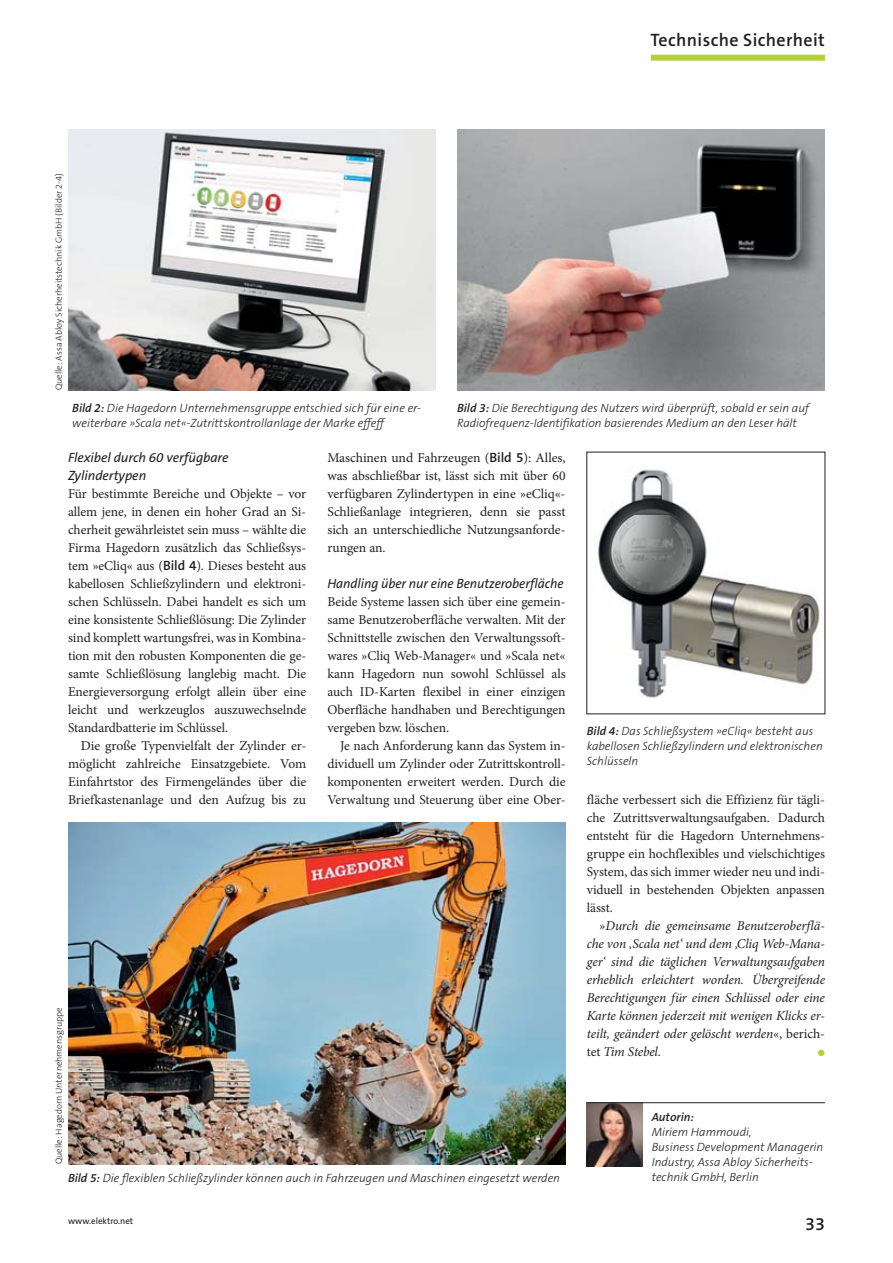
<style>
.page{position:relative;width:893px;height:1263px;background:#fff}
.page>*{position:absolute;margin:0;border:0;box-sizing:border-box;transform-origin:0 0}
.t1{font:600 18px "The Sans Os F";letter-spacing:.02em;color:#231f20}
.t2{font:13.5px/18px "Minion Pro";letter-spacing:-.005em;color:#231f20;text-align:justify}
.t3{font:italic 13.5px/18px "Minion Pro";letter-spacing:-.01em;color:#231f20;text-align:justify}
.t4{font:italic 13.5px/18px "The Sans Os F";letter-spacing:-.005em;color:#231f20}
.t5{font:italic 300 12px/15px "The Sans Os F";color:#231f20}
.t6{font:italic 600 12px "The Sans Os F";color:#231f20}
.t7{font:300 9px "The Sans Os F";color:#231f20}
.t8{font:9px "The Sans Os F";color:#231f20}
.t9{font:9px "Zapf Dingbats Std";color:#b3d334}
.s1{font-weight:600}
.s2{font-family:"The Sans Os F";font-weight:600}
.s3{font-style:normal}
</style>
<div class="page">
<img style="left:587px;top:1103px;width:55px;height:63px">
<hr style="left:587px;top:1102px;width:238px;height:1px;background:#231f20">
<img style="left:68px;top:129px;width:366px;height:261px">
<img style="left:457px;top:129px;width:368px;height:261px">
<img style="left:68px;top:822px;width:498px;height:342px">
<img style="left:598px;top:469px;width:222px;height:229px">
<div style="left:651px;top:55px;width:174px;height:6px;background:#b3d235"></div>
<h1 class="t1" style="left:650px;top:31px;width:176px">Technische Sicherheit</h1>
<p class="t7" style="left:54px;top:390px;width:219px;rotate:-90deg">Quelle: Assa Abloy Sicherheitstechnik GmbH (Bilder 2-4)</p>
<p class="t5" style="left:72px;top:401px;width:350px"><span class="s1">Bild 2:</span> Die Hagedorn Unternehmensgruppe entschied sich für eine er&shy;weiterbare »Scala net«-Zutrittskontrollanlage der Marke effeff</p>
<p class="t5" style="left:457px;top:401px;width:354px"><span class="s1">Bild 3:</span> Die Berechtigung des Nutzers wird überprüft, sobald er sein auf<br>Radiofrequenz-Identifikation basierendes Medium an den Leser hält</p>
<p class="t4" style="left:68px;top:450px;width:162px">Flexibel durch 60 verfügbare<br>Zylinder typen</p>
<p class="t2" style="left:68px;top:486px;width:240px">Für bestimmte Bereiche und Objekte – vor allem jene, in denen ein hoher Grad an Si&shy;cherheit gewährleistet sein muss – wählte die Firma Hagedorn zusätzlich das Schließsys&shy;tem »eCliq« aus (<span class="s2">Bild 4</span>). Dieses besteht aus kabellosen Schließzylindern und elektroni&shy;schen Schlüsseln. Dabei handelt es sich um eine konsistente Schließlösung: Die Zylinder sind komplett wartungsfrei, was in Kombina&shy;tion mit den robusten Komponenten die ge&shy;samte Schließlösung langlebig macht. Die Energieversorgung erfolgt allein über eine leicht und werkzeuglos auszuwechselnde Standardbatterie im Schlüssel.</p>
<p class="t2" style="left:68px;top:738px;width:240px;text-indent:13px">Die große Typenvielfalt der Zylinder er&shy;möglicht zahlreiche Einsatzgebiete. Vom Einfahrtstor des Firmengeländes über die Briefkastenanlage und den Aufzug bis zu</p>
<p class="t2" style="left:327px;top:450px;width:240px">Maschinen und Fahrzeugen (<span class="s2">Bild 5</span>): Alles, was abschließbar ist, lässt sich mit über 60 verfügbaren Zylindertypen in eine »eCliq«- Schließanlage integrieren, denn sie passt sich an unterschiedliche Nutzungsanforde&shy;rungen an.</p>
<p class="t4" style="left:327px;top:576px;width:238px">Handling über nur eine Benutzeroberfläche</p>
<p class="t2" style="left:327px;top:594px;width:240px">Beide Systeme lassen sich über eine gemein&shy;same Benutzeroberfläche verwalten. Mit der Schnittstelle zwischen den Verwaltungssoft&shy;wares »Cliq Web-Manager« und »Scala net« kann Hagedorn nun sowohl Schlüssel als auch ID-Karten flexibel in einer einzigen Oberfläche handhaben und Berechtigungen vergeben bzw. löschen.</p>
<p class="t2" style="left:327px;top:738px;width:240px;text-indent:13px">Je nach Anforderung kann das System in&shy;dividuell um Zylinder oder Zutrittskontroll&shy;komponenten erweitert werden. Durch die Verwaltung und Steuerung über eine Ober-</p>
<p class="t7" style="left:54px;top:1164px;width:159px;rotate:-90deg">Quelle: Hagedorn Unternehmensgruppe</p>
<p class="t5" style="left:68px;top:1172px;width:494px"><span class="s1">Bild 5:</span> Die flexiblen Schließzylinder können auch in Fahrzeugen und Maschinen eingesetzt werden</p>
<p class="t8" style="left:68px;top:1216px;width:67px">www.elektro.net</p>
<p class="t5" style="left:587px;top:725px;width:238px"><span class="s1">Bild 4:</span> Das Schließsystem »eCliq« besteht aus kabellosen Schließzylindern und elektronischen<br>Schlüsseln</p>
<p class="t2" style="left:587px;top:792px;width:240px">fläche verbessert sich die Effizienz für tägli&shy;che Zutrittsverwaltungsaufgaben. Dadurch entsteht für die Hagedorn Unternehmens&shy;gruppe ein hochflexibles und vielschichtiges System, das sich immer wieder neu und indi&shy;viduell in bestehenden Objekten anpassen lässt.</p>
<p class="t3" style="left:587px;top:918px;width:240px;text-indent:13px"><span class="s3">»</span>Durch die gemeinsame Benutzeroberflä&shy;che von ‚Scala net‘ und dem ‚Cliq Web-Mana&shy;ger‘ sind die täglichen Verwaltungsaufgaben erheblich erleichtert worden. Übergreifende Berechtigungen für einen Schlüssel oder eine Karte können jederzeit mit wenigen Klicks er&shy;teilt, geändert oder gelöscht werden<span class="s3">«, berich&shy;tet</span> Tim Stebel<span class="s3">.</span></p>
<p class="t9" style="left:818px;top:1048px;width:9px">●</p>
<p class="t6" style="left:652px;top:1110px;width:44px">Autorin:</p>
<p class="t5" style="left:652px;top:1126px;width:173px">Miriem Hammoudi,<br>Business Development Managerin<br>Industry, Assa Abloy Sicherheits&shy;technik GmbH, Berlin</p>
<h1 class="t1" style="left:805px;top:1215px;width:21px">33</h1>
</div>
